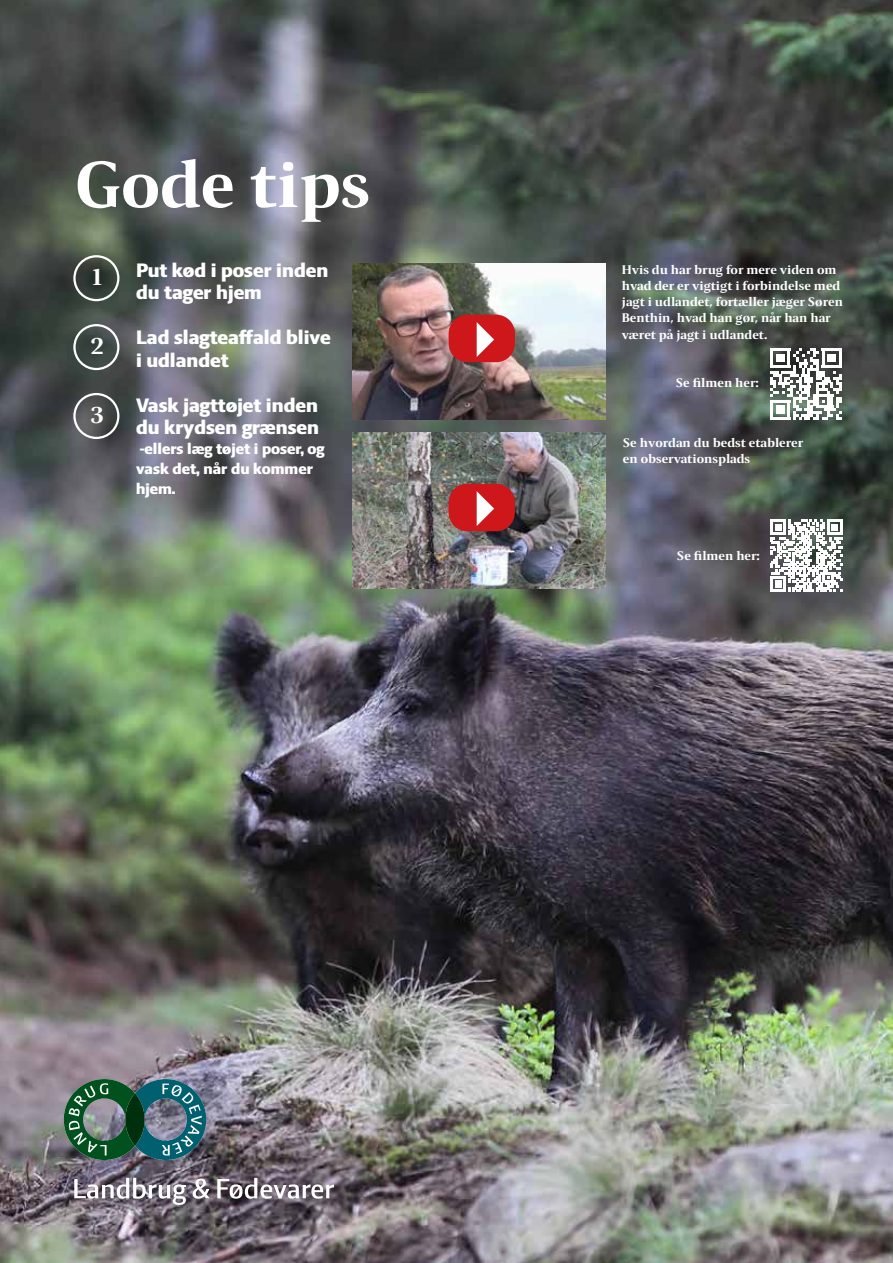
<style>
.page{position:relative;width:893px;height:1263px;background:#fff}
.page>*{position:absolute;margin:0;border:0;box-sizing:border-box;transform-origin:0 0}
.t1{font:700 70.5px "Press Serif";color:#fff}
.t2{font:700 25.5px "Press Serif";color:#fff}
.t3{font:800 21px/22.5px "LF Press Sans";color:#fff}
.t4{font:800 16.5px/19.8px "LF Press Sans";color:#fff}
.t5{font:700 13.5px/16.2px "Press Serif";color:#fff}
</style>
<div class="page">
<img style="left:0;top:0;width:893px;height:1263px">
<img style="left:353px;top:264px;width:252px;height:155px">
<svg style="left:770px;top:348px;width:72px;height:72px"></svg>
<div style="left:449px;top:315px;width:65px;height:46px;background:#cd171a;border-radius:18px"></div>
<div style="left:449px;top:315px;width:66px;height:47px;border:2px solid #cd171a;border-radius:18px"></div>
<svg style="left:477px;top:322px;width:17px;height:35px"></svg>
<div style="left:73px;top:393px;width:46px;height:46px;border:2px solid #fff;border-radius:50%"></div>
<div style="left:73px;top:255px;width:46px;height:46px;border:2px solid #fff;border-radius:50%"></div>
<div style="left:73px;top:324px;width:46px;height:46px;border:2px solid #fff;border-radius:50%"></div>
<img style="left:64px;top:1079px;width:142px;height:81px">
<svg style="left:74px;top:1178px;width:112px;height:27px"></svg>
<svg style="left:193px;top:1178px;width:17px;height:21px"></svg>
<svg style="left:217px;top:1178px;width:117px;height:21px"></svg>
<img style="left:353px;top:433px;width:252px;height:155px">
<div style="left:449px;top:484px;width:65px;height:46px;background:#cd171a;border-radius:18px"></div>
<div style="left:449px;top:484px;width:66px;height:47px;border:2px solid #cd171a;border-radius:18px"></div>
<svg style="left:477px;top:491px;width:17px;height:35px"></svg>
<svg style="left:771px;top:520px;width:71px;height:72px"></svg>
<h1 class="t1" style="left:74px;top:147px;width:297px">Gode tips</h1>
<h2 class="t2" style="left:91px;top:263px;width:14px">1</h2>
<h2 class="t2" style="left:91px;top:332px;width:14px">2</h2>
<h2 class="t2" style="left:91px;top:401px;width:14px">3</h2>
<h3 class="t3" style="left:136px;top:259px;width:194px">Put kød i poser inden du tager hjem</h3>
<h3 class="t3" style="left:136px;top:326px;width:196px">Lad slagteaffald blive i udlandet</h3>
<h3 class="t3" style="left:136px;top:394px;width:184px">Vask jagttøjet inden du krydsen grænsen</h3>
<p class="t4" style="left:136px;top:439px;width:190px">-ellers læg tøjet i poser, og vask det, når du kommer hjem.</p>
<p class="t5" style="left:623px;top:435px;width:182px">Se hvordan du bedst etablerer en observationsplads</p>
<p class="t5" style="left:622px;top:261px;width:223px">Hvis du har brug for mere viden om hvad der er vigtigt i forbindelse med jagt i udlandet, fortæller jæger Søren Benthin, hvad han gør, når han har været på jagt i udlandet.</p>
<p class="t5" style="left:676px;top:375px;width:85px">Se filmen her:</p>
<p class="t5" style="left:677px;top:548px;width:85px">Se filmen her:</p>
</div>
